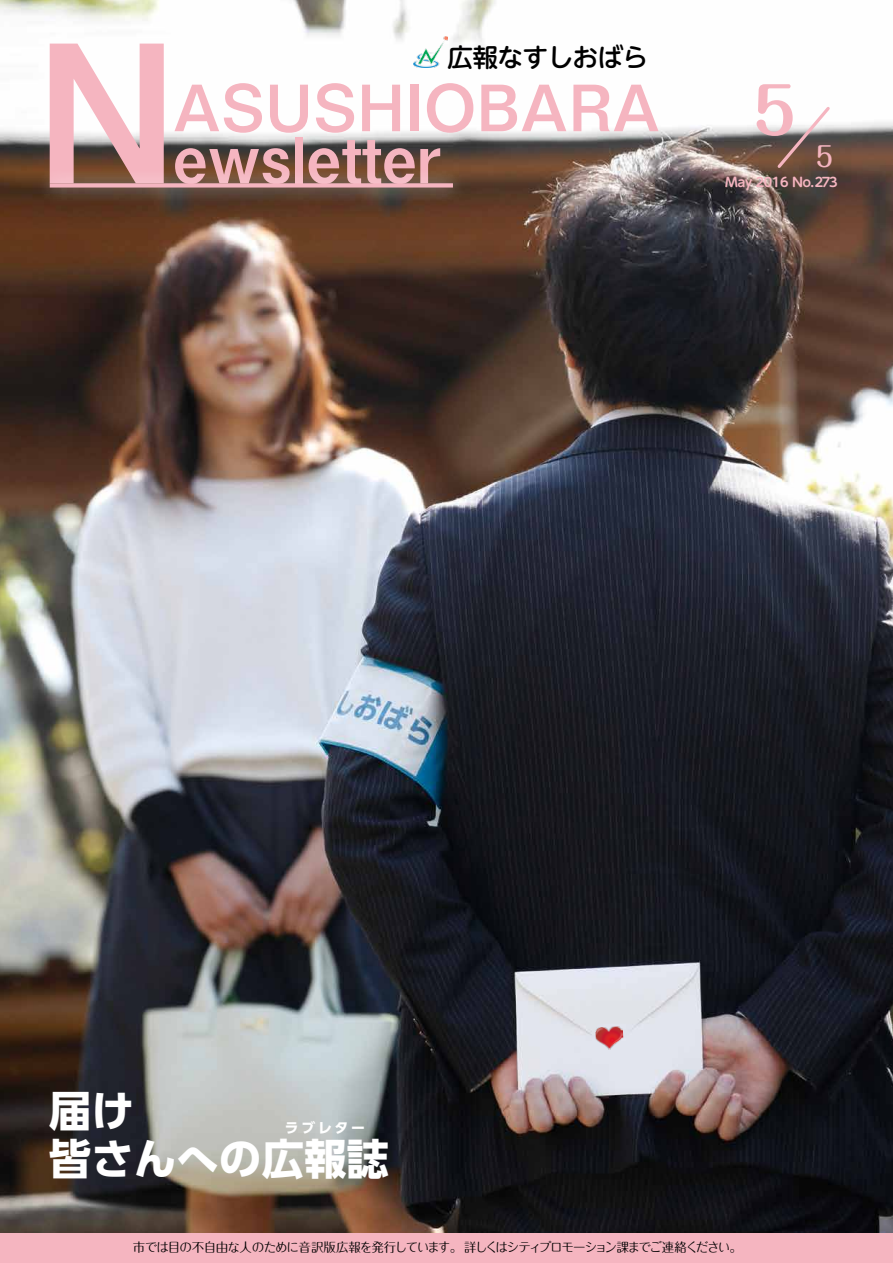
<style>
.page{position:relative;width:893px;height:1263px;background:#fff}
.page>*{position:absolute;margin:0;border:0;box-sizing:border-box;transform-origin:0 0}
.t1{font:700 191.4px "Mi Go MB1 Std De";color:#f5b5c0}
.t2{font:700 63.75px/52.1px "Mi Go MB1 Std De";color:#f5b5c0}
.t3{font:700 63.75px "Maru Fo Pro";color:#f5b5c0;scale:.9 1}
.t4{font:700 42.45px/47.8px "UD Shin Go Pro";color:#fff}
.t5{font:500 27.6px "Maru Fo Pro";color:#f5b5c0;scale:.9 1}
.t6{font:500 25.5px "UD Shin M Go Pro";letter-spacing:-.03em;color:#000}
.t7{font:700 13.8px "UD Shin Go Pro";letter-spacing:.2em;color:#fff}
.t8{font:12.75px "Maru Fo Pro";letter-spacing:-.08em;color:#000}
.t9{font:700 12.75px "UD Shin M Go Pro De";letter-spacing:-.03em;color:#f5b5c0}
</style>
<div class="page">
<img style="left:0;top:0;width:893px;height:1233px">
<svg style="left:775px;top:104px;width:58px;height:67px"></svg>
<img style="left:413px;top:36px;width:34px;height:32px">
<div style="left:0;top:1233px;width:893px;height:30px;background:#f5b5c0"></div>
<div style="left:35px;top:167px;width:433px;height:36px;background:#fff;opacity:.75"></div>
<div style="left:50px;top:183px;width:403px;height:5px;background:#f5b5c0"></div>
<img style="left:595px;top:1026px;width:29px;height:24px">
<h1 class="t1" style="left:34px;top:-32px;width:147px">N</h1>
<h3 class="t6" style="left:448px;top:36px;width:202px">広報なすしおばら</h3>
<h2 class="t2" style="left:173px;top:75px;width:489px">ASUSHIOBARA ewsletter</h2>
<h2 class="t3" style="left:753px;top:60px;width:49px">5</h2>
<h3 class="t5" style="left:816px;top:135px;width:21px">5</h3>
<p class="t9" style="left:725px;top:172px;width:114px">May 2016 No.273</p>
<h3 class="t4" style="left:49px;top:1085px;width:342px">届け<br>皆さんへの広報誌</h3>
<p class="t7" style="left:285px;top:1116px;width:82px">ラブレター</p>
<p class="t8" style="left:133px;top:1236px;width:611px">市では目の不自由な人のために音訳版広報を発行しています。詳しくはシティプロモーション課までご連絡ください。</p>
</div>
